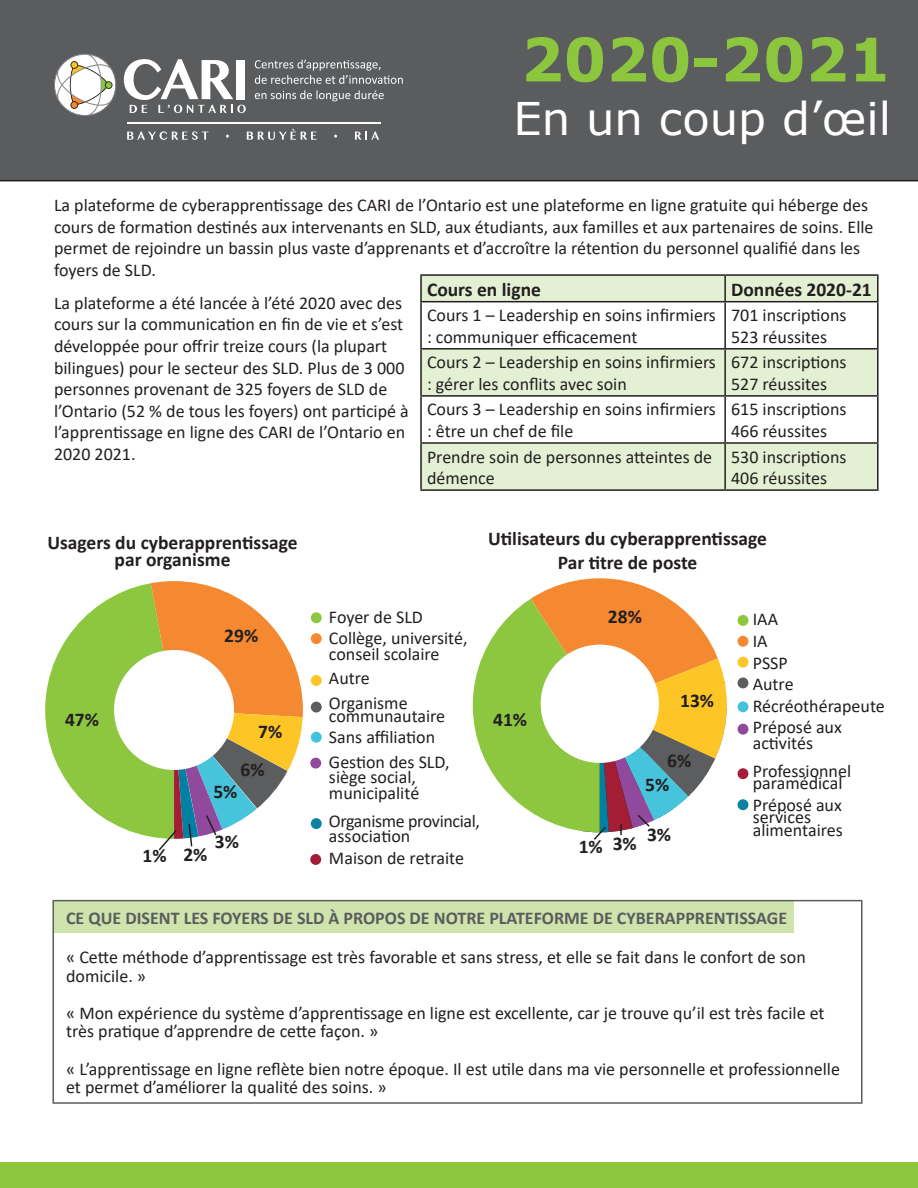
<style>
.page{position:relative;width:918px;height:1188px;background:#fff}
.page>*{position:absolute;margin:0;border:0;box-sizing:border-box;transform-origin:0 0}
.t1{font:700 60px "Verdana";color:#8bc63e}
.t2{font:45px "Verdana";color:#fff}
.t3{font:700 19.5px/38.7px "Calibri";color:#231f20}
.t4{font:18px/21.6px "Calibri";color:#231f20}
.t5{font:700 18px "Calibri";color:#5a5c5e}
.t6{font:18px/15.6px "Calibri";letter-spacing:-.02em;color:#231f20}
</style>
<div class="page">
<div style="left:53px;top:901px;width:741px;height:32px;background:#cee4ac"></div>
<div style="left:52px;top:900px;width:810px;height:204px;border:2px solid #5a5c5e"></div>
<div style="left:0;top:1163px;width:918px;height:25px;background:#8bc63e"></div>
<div style="left:0;top:0;width:918px;height:181px;background:#5a5c5e"></div>
<div style="left:421px;top:275px;width:304px;height:27px;background:#e4f0d4"></div>
<div style="left:725px;top:275px;width:153px;height:27px;background:#e4f0d4"></div>
<div style="left:421px;top:349px;width:304px;height:47px;background:#e4f0d4"></div>
<div style="left:725px;top:349px;width:153px;height:47px;background:#e4f0d4"></div>
<div style="left:421px;top:443px;width:304px;height:47px;background:#e4f0d4"></div>
<div style="left:725px;top:443px;width:153px;height:47px;background:#e4f0d4"></div>
<hr style="left:420px;top:274px;width:305px;height:2px;background:#231f20">
<hr style="left:420px;top:276px;width:2px;height:25px;background:#231f20">
<hr style="left:725px;top:274px;width:154px;height:2px;background:#231f20">
<hr style="left:724px;top:276px;width:2px;height:25px;background:#231f20">
<hr style="left:877px;top:276px;width:2px;height:25px;background:#231f20">
<hr style="left:420px;top:301px;width:305px;height:1px;background:#231f20">
<hr style="left:420px;top:302px;width:2px;height:46px;background:#231f20">
<hr style="left:725px;top:301px;width:154px;height:1px;background:#231f20">
<hr style="left:724px;top:302px;width:2px;height:46px;background:#231f20">
<hr style="left:877px;top:302px;width:2px;height:46px;background:#231f20">
<hr style="left:420px;top:348px;width:305px;height:2px;background:#231f20">
<hr style="left:420px;top:350px;width:2px;height:45px;background:#231f20">
<hr style="left:725px;top:348px;width:154px;height:2px;background:#231f20">
<hr style="left:724px;top:350px;width:2px;height:45px;background:#231f20">
<hr style="left:877px;top:350px;width:2px;height:45px;background:#231f20">
<hr style="left:420px;top:395px;width:305px;height:2px;background:#231f20">
<hr style="left:420px;top:397px;width:2px;height:45px;background:#231f20">
<hr style="left:725px;top:395px;width:154px;height:2px;background:#231f20">
<hr style="left:724px;top:397px;width:2px;height:45px;background:#231f20">
<hr style="left:877px;top:397px;width:2px;height:45px;background:#231f20">
<hr style="left:420px;top:442px;width:305px;height:2px;background:#231f20">
<hr style="left:420px;top:444px;width:2px;height:45px;background:#231f20">
<hr style="left:725px;top:442px;width:154px;height:2px;background:#231f20">
<hr style="left:724px;top:444px;width:2px;height:45px;background:#231f20">
<hr style="left:877px;top:444px;width:2px;height:45px;background:#231f20">
<hr style="left:420px;top:489px;width:305px;height:2px;background:#231f20">
<hr style="left:725px;top:489px;width:154px;height:2px;background:#231f20">
<svg style="left:45px;top:581px;width:258px;height:270px"></svg>
<div style="left:311px;top:612px;width:11px;height:11px;background:#8dc63f;border-radius:50%"></div>
<div style="left:311px;top:633px;width:11px;height:11px;background:#f58932;border-radius:50%"></div>
<div style="left:311px;top:675px;width:11px;height:11px;background:#fec527;border-radius:50%"></div>
<div style="left:311px;top:702px;width:11px;height:11px;background:#5b5d5e;border-radius:50%"></div>
<div style="left:311px;top:732px;width:11px;height:11px;background:#42c3db;border-radius:50%"></div>
<div style="left:310px;top:758px;width:11px;height:11px;background:#90499c;border-radius:50%"></div>
<div style="left:311px;top:818px;width:11px;height:11px;background:#0c81a2;border-radius:50%"></div>
<div style="left:310px;top:854px;width:11px;height:11px;background:#a31d37;border-radius:50%"></div>
<div style="left:738px;top:615px;width:10px;height:11px;background:#8dc63f;border-radius:50%"></div>
<div style="left:738px;top:636px;width:10px;height:11px;background:#f58932;border-radius:50%"></div>
<div style="left:738px;top:657px;width:10px;height:11px;background:#fec527;border-radius:50%"></div>
<div style="left:738px;top:678px;width:10px;height:10px;background:#5b5d5e;border-radius:50%"></div>
<div style="left:738px;top:701px;width:10px;height:11px;background:#42c3db;border-radius:50%"></div>
<div style="left:738px;top:724px;width:10px;height:11px;background:#90499c;border-radius:50%"></div>
<div style="left:738px;top:768px;width:10px;height:11px;background:#a31d37;border-radius:50%"></div>
<div style="left:738px;top:799px;width:10px;height:11px;background:#0c81a2;border-radius:50%"></div>
<svg style="left:473px;top:578px;width:254px;height:262px"></svg>
<p class="t1" style="left:521px;top:17px;width:372px">2020-2021</p>
<p class="t2" style="left:513px;top:88px;width:379px">En un coup d’œil</p>
<p class="t4" style="left:54px;top:194px;width:821px">La plateforme de cyberapprentissage des CARI de l’Ontario est une plateforme en ligne gratuite qui héberge des cours de formation destinés aux intervenants en SLD, aux étudiants, aux familles et aux partenaires de soins. Elle permet de rejoindre un bassin plus vaste d’apprenants et d’accroître la rétention du personnel qualifié dans les foyers de SLD.</p>
<p class="t4" style="left:54px;top:292px;width:356px">La plateforme a été lancée à l’été 2020 avec des cours sur la communication en fin de vie et s’est développée pour offrir treize cours (la plupart bilingues) pour le secteur des SLD. Plus de 3 000 personnes provenant de 325 foyers de SLD de l’Ontario (52 % de tous les foyers) ont participé à l’apprentissage en ligne des CARI de l’Ontario en 2020 2021.</p>
<p class="t3" style="left:427px;top:270px;width:115px">Cours en ligne</p>
<p class="t3" style="left:731px;top:270px;width:142px">Données 2020-21</p>
<p class="t4" style="left:427px;top:304px;width:291px">Cours 1 – Leadership en soins infirmiers : communiquer efficacement</p>
<p class="t4" style="left:731px;top:304px;width:117px">701 inscriptions<br>523 réussites</p>
<p class="t4" style="left:427px;top:351px;width:291px">Cours 2 – Leadership en soins infirmiers : gérer les conflits avec soin</p>
<p class="t4" style="left:731px;top:351px;width:117px">672 inscriptions<br>527 réussites</p>
<p class="t4" style="left:427px;top:398px;width:291px">Cours 3 – Leadership en soins infirmiers : être un chef de file</p>
<p class="t4" style="left:731px;top:398px;width:117px">615 inscriptions<br>466 réussites</p>
<p class="t4" style="left:427px;top:445px;width:287px">Prendre soin de personnes atteintes de démence</p>
<p class="t4" style="left:731px;top:445px;width:117px">530 inscriptions<br>406 réussites</p>
<h3 class="t3" style="left:47px;top:523px;width:252px">Usagers du cyberapprentissage</h3>
<p class="t3" style="left:115px;top:540px;width:117px">par organisme</p>
<p class="t3" style="left:65px;top:700px;width:35px">47%</p>
<p class="t3" style="left:224px;top:616px;width:35px">29%</p>
<p class="t3" style="left:241px;top:711px;width:43px;text-indent:18px">7%<br>6%</p>
<p class="t3" style="left:213px;top:772px;width:26px">5%</p>
<p class="t3" style="left:143px;top:835px;width:66px">1% 2%</p>
<p class="t3" style="left:215px;top:822px;width:26px">3%</p>
<h3 class="t3" style="left:488px;top:527px;width:280px;line-height:23.4px;text-align:center">Utilisateurs du cyberapprentissage<br>Par titre de poste</h3>
<p class="t4" style="left:329px;top:605px;width:96px">Foyer de SLD</p>
<p class="t4" style="left:329px;top:630px;width:140px;line-height:15.6px">Collège, université, conseil scolaire</p>
<p class="t4" style="left:329px;top:666px;width:80px;line-height:24.6px">Autre<br>Organisme</p>
<p class="t4" style="left:329px;top:704px;width:118px">communautaire</p>
<p class="t4" style="left:329px;top:726px;width:108px">Sans affiliation</p>
<p class="t4" style="left:329px;top:754px;width:122px;line-height:15.6px">Gestion des SLD, siège social, municipalité</p>
<p class="t6" style="left:329px;top:812px;width:153px">Organisme provincial, association</p>
<p class="t4" style="left:329px;top:847px;width:137px">Maison de retraite</p>
<p class="t3" style="left:493px;top:700px;width:35px">41%</p>
<p class="t3" style="left:608px;top:597px;width:35px">28%</p>
<p class="t4" style="left:753px;top:608px;width:134px">IAA<br>IA<br>PSSP<br>Autre<br>Récréothérapeute<br>Préposé aux</p>
<p class="t4" style="left:753px;top:732px;width:62px">activités</p>
<p class="t4" style="left:753px;top:759px;width:100px">Professionnel</p>
<p class="t4" style="left:753px;top:772px;width:91px">paramédical<br>Préposé aux</p>
<p class="t4" style="left:753px;top:806px;width:60px">services</p>
<p class="t3" style="left:680px;top:681px;width:35px">13%</p>
<p class="t3" style="left:645px;top:748px;width:48px;line-height:24.3px;text-indent:22px">6%<br>5%</p>
<p class="t3" style="left:647px;top:814px;width:26px">3%</p>
<p class="t4" style="left:753px;top:819px;width:92px">alimentaires</p>
<p class="t3" style="left:579px;top:825px;width:60px">1% 3%</p>
<h4 class="t5" style="left:66px;top:905px;width:723px">CE QUE DISENT LES FOYERS DE SLD À PROPOS DE NOTRE PLATEFORME DE CYBERAPPRENTISSAGE</h4>
<p class="t4" style="left:66px;top:947px;width:741px;line-height:18.6px">« Cette méthode d’apprentissage est très favorable et sans stress, et elle se fait dans le confort de son domicile. »</p>
<p class="t4" style="left:66px;top:1003px;width:760px;line-height:18.6px">« Mon expérience du système d’apprentissage en ligne est excellente, car je trouve qu’il est très facile et très pratique d’apprendre de cette façon. »</p>
<p class="t4" style="left:66px;top:1059px;width:775px;line-height:18.6px">« L’apprentissage en ligne reflète bien notre époque. Il est utile dans ma vie personnelle et professionnelle et permet d’améliorer la qualité des soins. »</p>
</div>
